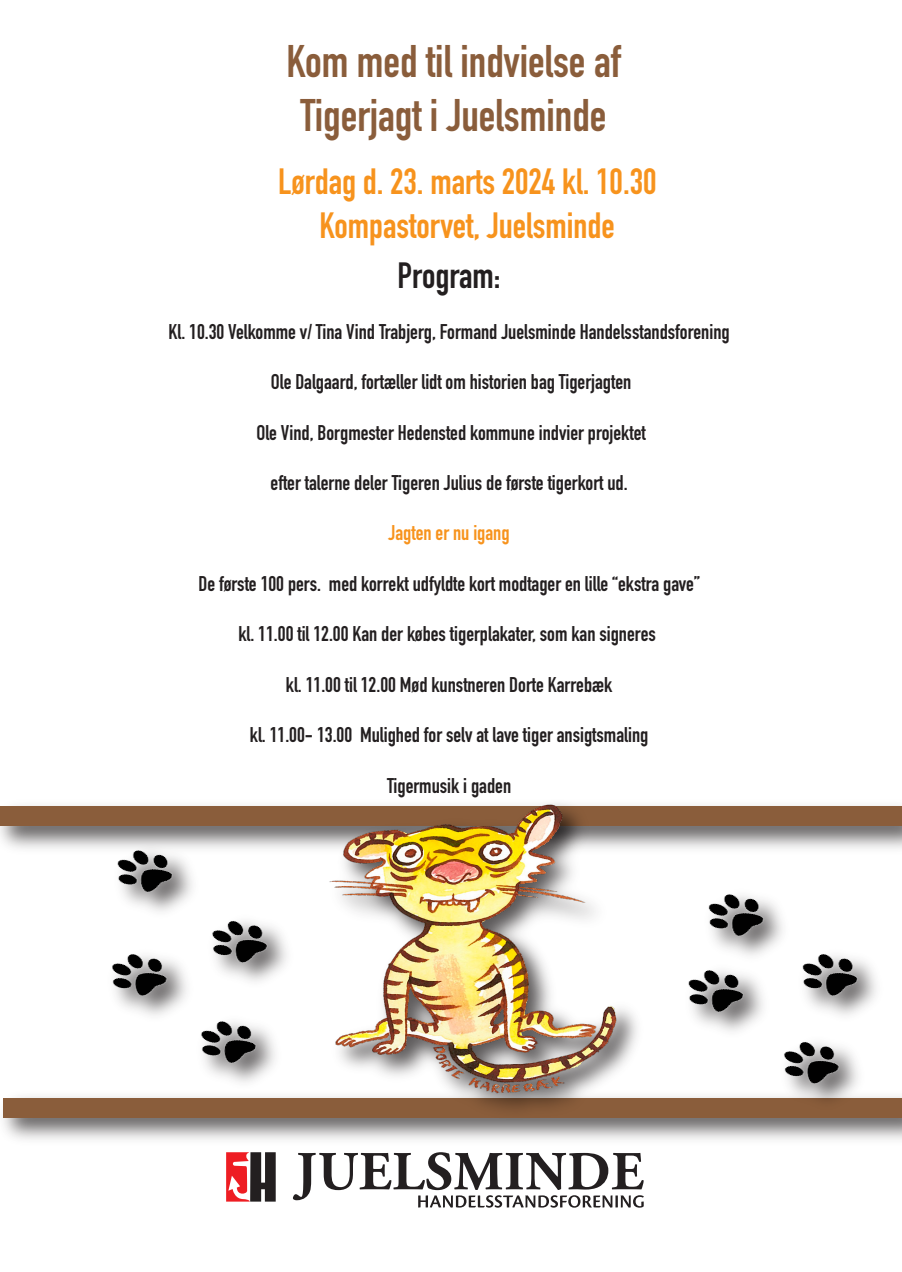
<style>
.page{position:relative;width:902px;height:1272px;background:#fff}
.page>*{position:absolute;margin:0;border:0;box-sizing:border-box;transform-origin:0 0}
.t1{font:700 45px/54px "DIN Condensed";color:#8a5d3b;text-align:center}
.t2{font:700 36px/43.2px "DIN Condensed";color:#f7931d;text-align:center}
.t3{font:700 36px "DIN Condensed";color:#231f20}
.t4{font:700 21px "DIN Condensed";color:#231f20}
.t5{font:700 21px "DIN Condensed";color:#f7931d}
</style>
<div class="page">
<svg style="left:293px;top:1152px;width:350px;height:55px"></svg>
<svg style="left:226px;top:1152px;width:50px;height:49px"></svg>
<img style="left:3px;top:1096px;width:898px;height:44px">
<div style="left:3px;top:1097px;width:898px;height:20px;background:#8a5d3b"></div>
<img style="left:688px;top:970px;width:75px;height:61px">
<img style="left:708px;top:894px;width:75px;height:62px">
<img style="left:749px;top:1016px;width:123px;height:85px">
<img style="left:791px;top:1016px;width:81px;height:12px">
<img style="left:767px;top:928px;width:109px;height:87px">
<img style="left:112px;top:954px;width:75px;height:62px">
<img style="left:117px;top:859px;width:75px;height:53px">
<img style="left:166px;top:995px;width:109px;height:88px">
<img style="left:177px;top:895px;width:110px;height:88px">
<img style="left:0;top:805px;width:901px;height:54px">
<div style="left:0;top:806px;width:901px;height:20px;background:#8a5d3b"></div>
<img style="left:319px;top:805px;width:331px;height:320px">
<img style="left:323px;top:803px;width:294px;height:300px">
<h1 class="t1" style="left:286px;top:34px;width:335px">Kom med til indvielse af<br>Tigerjagt i Juelsminde</h1>
<h2 class="t2" style="left:278px;top:160px;width:380px">Lørdag d. 23. marts 2024 kl. 10.30<br>Kompastorvet, Juelsminde</h2>
<h2 class="t3" style="left:397px;top:251px;width:104px">Program:</h2>
<p class="t4" style="left:168px;top:317px;width:562px">Kl. 10.30 Velkomme v/ Tina Vind Trabjerg, Formand Juelsminde Handelsstandsforening</p>
<p class="t4" style="left:271px;top:367px;width:362px">Ole Dalgaard, fortæller lidt om historien bag Tigerjagten</p>
<p class="t4" style="left:256px;top:418px;width:391px">Ole Vind, Borgmester Hedensted kommune indvier projektet</p>
<p class="t4" style="left:270px;top:468px;width:358px">efter talerne deler Tigeren Julius de første tigerkort ud.</p>
<p class="t5" style="left:388px;top:519px;width:122px">Jagten er nu igang</p>
<p class="t4" style="left:198px;top:569px;width:503px">De første 100 pers. med korrekt udfyldte kort modtager en lille “ekstra gave”</p>
<p class="t4" style="left:238px;top:619px;width:419px">kl. 11.00 til 12.00 Kan der købes tigerplakater, som kan signeres</p>
<p class="t4" style="left:286px;top:670px;width:328px">kl. 11.00 til 12.00 Mød kunstneren Dorte Karrebæk</p>
<p class="t4" style="left:250px;top:720px;width:400px">kl. 11.00- 13.00 Mulighed for selv at lave tiger ansigtsmaling</p>
<p class="t4" style="left:387px;top:771px;width:126px">Tigermusik i gaden</p>
</div>
